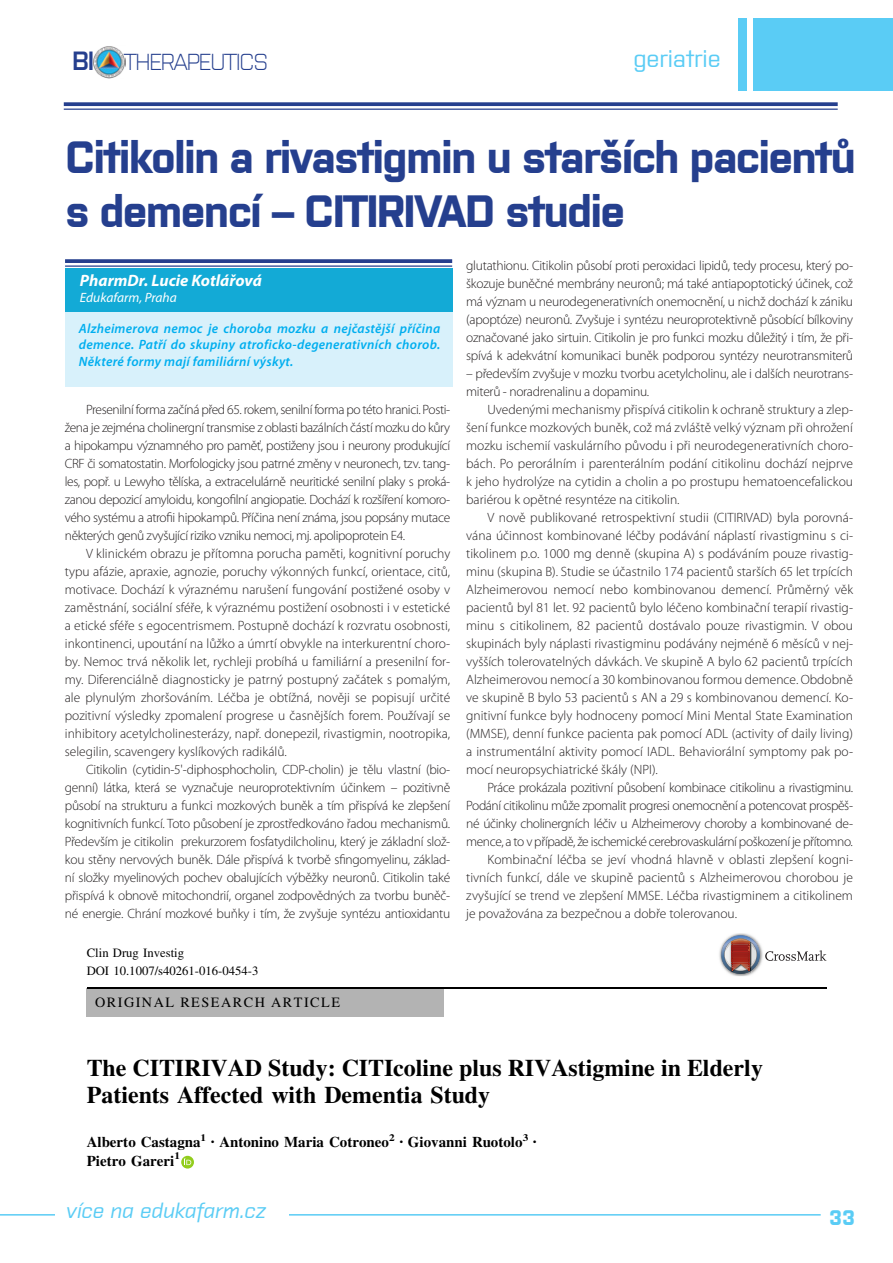
<style>
.page{position:relative;width:893px;height:1263px;background:#fff}
.page>*{position:absolute;margin:0;border:0;box-sizing:border-box;transform-origin:0 0}
.titul_clanku{font:700 45px/54px "Purista";letter-spacing:-.04em;color:#253f8e}
.t1{font:500 24px "Purista";color:#5accf5}
.t2{font:23.85px/26.8px "Xgnhht Adv P Times B";color:#000}
.t3{font:300 22.95px "Purista";letter-spacing:-.05em;color:#253f8e}
.t4{font:italic 500 21px "Purista";color:#5accf5}
.t5{font:700 21px "Purista";color:#5accf5}
.t6{font:italic 700 16.5px "Myriad Pro";color:#fff}
.t7{font:15px "Xgnhht Adv P Times B";color:#000}
.t8{font:14.25px "Sgprkh Adv P Times";letter-spacing:.105em;color:#000}
.zakladni_medi{font:300 13.5px/18px "Myriad Pro";letter-spacing:-.02em;color:#231f20;text-align:justify}
.zakladni_medi-2{font:italic 600 13.5px/16.2px "Myriad Pro";letter-spacing:.02em;color:#00aeef;text-align:justify}
.t9{font:italic 13.5px "Myriad Pro";color:#fff}
.t10{font:12.75px/17.1px "Sgprkh Adv P Times";color:#000}
.t11{font:9.15px "Ndfptl Adv NPS Tim B";color:#000}
.s1{font-weight:600;font-size:26.25px}
.s2{font-family:"Ndfptl Adv NPS Tim B";font-size:9.15px}
</style>
<div class="page">
<div style="left:753px;top:18px;width:140px;height:72px;background:#5accf5"></div>
<div style="left:738px;top:18px;width:8px;height:72px;background:#5accf5"></div>
<svg style="left:64px;top:102px;width:774px;height:4px;background:#354d96"></svg>
<hr style="left:64px;top:109px;width:774px;height:1px;background:#253f8e">
<img style="left:93px;top:46px;width:32px;height:32px">
<hr style="left:0;top:1214px;width:821px;height:1px;background:#5accf5">
<div style="left:55px;top:1191px;width:234px;height:49px;background:#fff"></div>
<svg style="left:65px;top:259px;width:387px;height:4px;background:#324a94"></svg>
<hr style="left:65px;top:265px;width:387px;height:2px;background:#253f8e">
<div style="left:65px;top:301px;width:387px;height:86px;background:#d8f1fb"></div>
<div style="left:65px;top:268px;width:387px;height:43px;background:#13aad6"></div>
<div style="left:87px;top:988px;width:357px;height:29px;background:#b3b3b3"></div>
<hr style="left:87px;top:987px;width:740px;height:1px;background:#000">
<svg style="left:181px;top:1156px;width:13px;height:12px"></svg>
<svg style="left:184px;top:1158px;width:7px;height:7px"></svg>
<img style="left:719px;top:933px;width:44px;height:43px">
<svg style="left:721px;top:935px;width:39px;height:39px"></svg>
<img style="left:730px;top:972px;width:21px;height:1px">
<svg style="left:724px;top:935px;width:33px;height:37px"></svg>
<svg style="left:765px;top:950px;width:61px;height:11px"></svg>
<h3 class="t3" style="left:72px;top:45px;width:197px"><span class="s1">BI</span> THERAPEUTICS</h3>
<p class="t1" style="left:633px;top:41px;width:89px">geriatrie</p>
<p class="titul_clanku" style="left:65px;top:127px;width:793px">Citikolin a rivastigmin u starších pacientů s demencí – CITIRIVAD studie</p>
<p class="zakladni_medi" style="left:466px;top:257px;width:388px">glutathionu. Citikolin působí proti peroxidaci lipidů, tedy procesu, který po&shy;škozuje buněčné membrány neuronů; má také antiapoptotický účinek, což má význam u neurodegenerativních onemocnění, u nichž dochází k zániku (apoptóze) neuronů. Zvyšuje i syntézu neuroprotektivně působící bílkoviny označované jako sirtuin. Citikolin je pro funkci mozku důležitý i tím, že při&shy;spívá k adekvátní komunikaci buněk podporou syntézy neurotransmiterů</p>
<p class="zakladni_medi" style="left:466px;top:365px;width:388px">– především zvyšuje v mozku tvorbu acetylcholinu, ale i dalších neurotrans&shy;miterů - noradrenalinu a dopaminu.</p>
<p class="zakladni_medi" style="left:466px;top:401px;width:388px;text-indent:21px">Uvedenými mechanismy přispívá citikolin k ochraně struktury a zlep&shy;šení funkce mozkových buněk, což má zvláště velký význam při ohrožení mozku ischemií vaskulárního původu i při neurodegenerativních choro&shy;bách. Po perorálním i parenterálním podání citikolinu dochází nejprve k jeho hydrolýze na cytidin a cholin a po prostupu hematoencefalickou bariérou k opětné resyntéze na citikolin.</p>
<p class="zakladni_medi" style="left:466px;top:509px;width:388px;text-indent:21px">V nově publikované retrospektivní studii (CITIRIVAD) byla porovná&shy;vána účinnost kombinované léčby podávání náplastí rivastigminu s ci&shy;tikolinem p.o. 1000 mg denně (skupina A) s podáváním pouze rivastig&shy;minu (skupina B). Studie se účastnilo 174 pacientů starších 65 let trpících Alzheimerovou nemocí nebo kombinovanou demencí. Průměrný věk pacientů byl 81 let. 92 pacientů bylo léčeno kombinační terapií rivastig&shy;minu s citikolinem, 82 pacientů dostávalo pouze rivastigmin. V obou skupinách byly náplasti rivastigminu podávány nejméně 6 měsíců v nej&shy;vyšších tolerovatelných dávkách. Ve skupině A bylo 62 pacientů trpících Alzheimerovou nemocí a 30 kombinovanou formou demence. Obdobně ve skupině B bylo 53 pacientů s AN a 29 s kombinovanou demencí. Ko&shy;gnitivní funkce byly hodnoceny pomocí Mini Mental State Examination (MMSE), denní funkce pacienta pak pomocí ADL (activity of daily living) a instrumentální aktivity pomocí IADL. Behaviorální symptomy pak po&shy;mocí neuropsychiatrické škály (NPI).</p>
<p class="zakladni_medi" style="left:466px;top:779px;width:388px;text-indent:21px">Práce prokázala pozitivní působení kombinace citikolinu a rivastigminu.<br>Podání citikolinu může zpomalit progresi onemocnění a potencovat prospěš&shy;né účinky cholinergních léčiv u Alzheimerovy choroby a kombinované de&shy;mence, a to v případě, že ischemické cerebrovaskulární poškození je přítomno.</p>
<p class="zakladni_medi" style="left:466px;top:851px;width:388px;text-indent:21px">Kombinační léčba se jeví vhodná hlavně v oblasti zlepšení kogni&shy;tivních funkcí, dále ve skupině pacientů s Alzheimerovou chorobou je zvyšující se trend ve zlepšení MMSE. Léčba rivastigminem a citikolinem je považována za bezpečnou a dobře tolerovanou.</p>
<p class="t6" style="left:80px;top:269px;width:183px">PharmDr. Lucie Kotlářová</p>
<p class="t9" style="left:80px;top:289px;width:98px">Edukafarm, Praha</p>
<p class="zakladni_medi-2" style="left:79px;top:321px;width:363px">Alzheimerova nemoc je choroba mozku a nejčastější příčina demence. Patří do skupiny atroficko-degenerativních chorob.<br>Některé formy mají familiární výskyt.</p>
<p class="zakladni_medi" style="left:65px;top:401px;width:387px;text-indent:21px">Presenilní forma začíná před 65. rokem, senilní forma po této hranici. Posti&shy;žena je zejména cholinergní transmise z oblasti bazálních částí mozku do kůry a hipokampu významného pro paměť, postiženy jsou i neurony produkující CRF či somatostatin. Morfologicky jsou patrné změny v neuronech, tzv. tang&shy;les, popř. u Lewyho tělíska, a extracelulárně neuritické senilní plaky s proká&shy;zanou depozicí amyloidu, kongofilní angiopatie. Dochází k rozšíření komoro&shy;vého systému a atrofii hipokampů. Příčina není známa, jsou popsány mutace některých genů zvyšující riziko vzniku nemoci, mj. apolipoprotein E4.</p>
<p class="zakladni_medi" style="left:65px;top:545px;width:387px;text-indent:21px">V klinickém obrazu je přítomna porucha paměti, kognitivní poruchy typu afázie, apraxie, agnozie, poruchy výkonných funkcí, orientace, citů, motivace. Dochází k výraznému narušení fungování postižené osoby v zaměstnání, sociální sféře, k výraznému postižení osobnosti i v estetické a etické sféře s egocentrismem. Postupně dochází k rozvratu osobnosti, inkontinenci, upoutání na lůžko a úmrtí obvykle na interkurentní choro&shy;by. Nemoc trvá několik let, rychleji probíhá u familiární a presenilní for&shy;my. Diferenciálně diagnosticky je patrný postupný začátek s pomalým, ale plynulým zhoršováním. Léčba je obtížná, nověji se popisují určité pozitivní výsledky zpomalení progrese u časnějších forem. Používají se inhibitory acetylcholinesterázy, např. donepezil, rivastigmin, nootropika, selegilin, scavengery kyslíkových radikálů.</p>
<p class="zakladni_medi" style="left:65px;top:761px;width:387px;text-indent:21px">Citikolin (cytidin-5'-diphosphocholin, CDP-cholin) je tělu vlastní (bio&shy;genní) látka, která se vyznačuje neuroprotektivním účinkem – pozitivně působí na strukturu a funkci mozkových buněk a tím přispívá ke zlepšení kognitivních funkcí. Toto působení je zprostředkováno řadou mechanismů.<br>Především je citikolin prekurzorem fosfatydilcholinu, který je základní slož&shy;kou stěny nervových buněk. Dále přispívá k tvorbě sfingomyelinu, základ&shy;ní složky myelinových pochev obalujících výběžky neuronů. Citikolin také přispívá k obnově mitochondrií, organel zodpovědných za tvorbu buněč&shy;né energie. Chrání mozkové buňky i tím, že zvyšuje syntézu antioxidantu</p>
<p class="t10" style="left:87px;top:945px;width:173px">Clin Drug Investig<br>DOI 10.1007/s40261-016-0454-3</p>
<p class="t8" style="left:95px;top:997px;width:246px">ORIGINAL RESEARCH ARTICLE</p>
<p class="t2" style="left:87px;top:1056px;width:678px">The CITIRIVAD Study: CITIcoline plus RIVAstigmine in Elderly<br>Patients Affected with Dementia Study</p>
<p class="t7" style="left:87px;top:1135px;width:443px">Alberto Castagna<sup>1</sup> <span class="s2">•</span> Antonino Maria Cotroneo<sup>2</sup> <span class="s2">•</span> Giovanni Ruotolo<sup>3</sup></p>
<p class="t11" style="left:533px;top:1139px;width:5px">•</p>
<p class="t7" style="left:87px;top:1154px;width:95px">Pietro Gareri<sup>1</sup></p>
<h3 class="t4" style="left:66px;top:1195px;width:202px">více na edukafarm.cz</h3>
<p class="t5" style="left:829px;top:1202px;width:27px">33</p>
</div>
